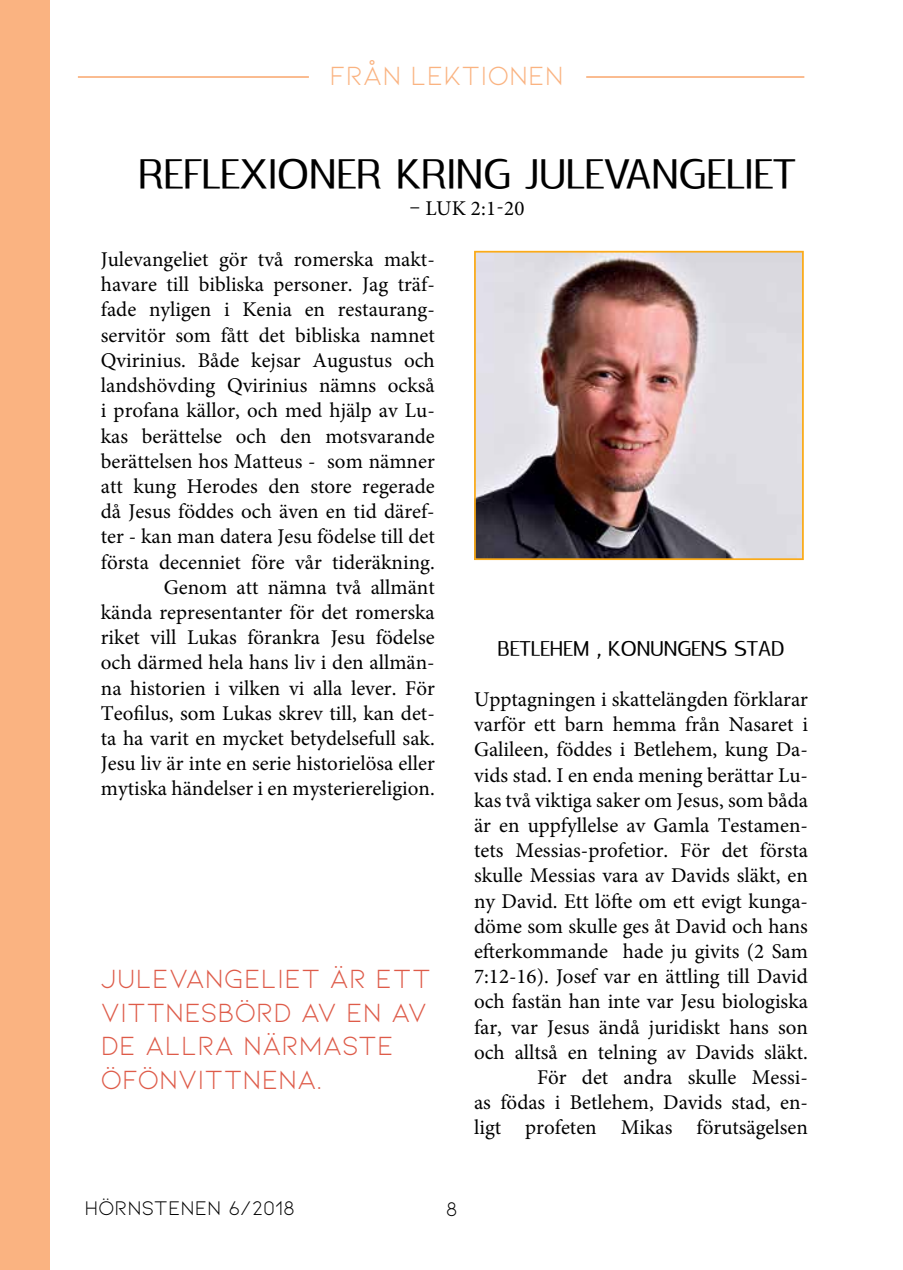
<style>
.page{position:relative;width:903px;height:1270px;background:#fff}
.page>*{position:absolute;margin:0;border:0;box-sizing:border-box;transform-origin:0 0}
.t1{font:42px "Rabelo";color:#000}
.t2{font:28px/33.6px "Kiona";color:#de5b49}
.t3{font:28px "Kiona";color:#fab381}
.t4{font:21px/25.2px "Minion Pro";color:#000;text-align:right}
.t5{font:21px "Rabelo";color:#000}
.t6{font:21px "Kiona";color:#000}
</style>
<div class="page">
<div style="left:1px;top:0;width:49px;height:1270px;background:#fab381"></div>
<hr style="left:78px;top:76px;width:231px;height:2px;background:#fab381">
<hr style="left:586px;top:76px;width:218px;height:2px;background:#fab381">
<img style="left:477px;top:254px;width:324px;height:303px">
<div style="left:474px;top:251px;width:330px;height:309px;border:2px solid #fbab18"></div>
<h2 class="t3" style="left:329px;top:60px;width:236px">FRÅN LEKTIONEN</h2>
<h1 class="t1" style="left:138px;top:150px;width:659px">REFLEXIONER KRING JULEVANGELIET</h1>
<p class="t4" style="left:409px;top:195px;width:116px">– LUK 2:1-20</p>
<p class="t4" style="left:101px;top:247px;width:335px">Julevangeliet gör två romerska makt&shy;havare till bibliska personer. Jag träf&shy;fade nyligen i Kenia en restaurang&shy;servitör som fått det bibliska namnet Qvirinius. Både kejsar Augustus och landshövding Qvirinius nämns också i profana källor, och med hjälp av Lu&shy;kas berättelse och den motsvarande berättelsen hos Matteus - som nämner att kung Herodes den store regerade då Jesus föddes och även en tid däref&shy;ter - kan man datera Jesu födelse till det första decenniet före vår tideräkning.<br>Genom att nämna två allmänt<br>kända representanter för det romerska riket vill Lukas förankra Jesu födelse och därmed hela hans liv i den allmän&shy;na historien i vilken vi alla lever. För Teofilus, som Lukas skrev till, kan det&shy;ta ha varit en mycket betydelsefull sak.<br>Jesu liv är inte en serie historielösa eller mytiska händelser i en mysteriereligion.</p>
<h2 class="t2" style="left:101px;top:962px;width:331px">JULEVANGELIET ÄR ETT<br>VITTNESBÖRD AV EN AV<br>DE ALLRA NÄRMASTE<br>ÖFÖNVITTNENA.</h2>
<p class="t5" style="left:498px;top:636px;width:288px">BETLEHEM , KONUNGENS STAD</p>
<p class="t4" style="left:474px;top:687px;width:335px">Upptagningen i skattelängden förklarar varför ett barn hemma från Nasaret i Galileen, föddes i Betlehem, kung Da&shy;vids stad. I en enda mening berättar Lu&shy;kas två viktiga saker om Jesus, som båda är en uppfyllelse av Gamla Testamen&shy;tets Messias-profetior. För det första skulle Messias vara av Davids släkt, en ny David. Ett löfte om ett evigt kunga&shy;döme som skulle ges åt David och hans efterkommande hade ju givits (2 Sam 7:12-16). Josef var en ättling till David och fastän han inte var Jesu biologiska far, var Jesus ändå juridiskt hans son och alltså en telning av Davids släkt.<br>För det andra skulle Messi-<br>as födas i Betlehem, Davids stad, en&shy;ligt profeten Mikas förutsägelsen</p>
<p class="t6" style="left:84px;top:1197px;width:212px">HÖRNSTENEN 6/2018</p>
<p class="t6" style="left:446px;top:1197px;width:13px">8</p>
</div>
